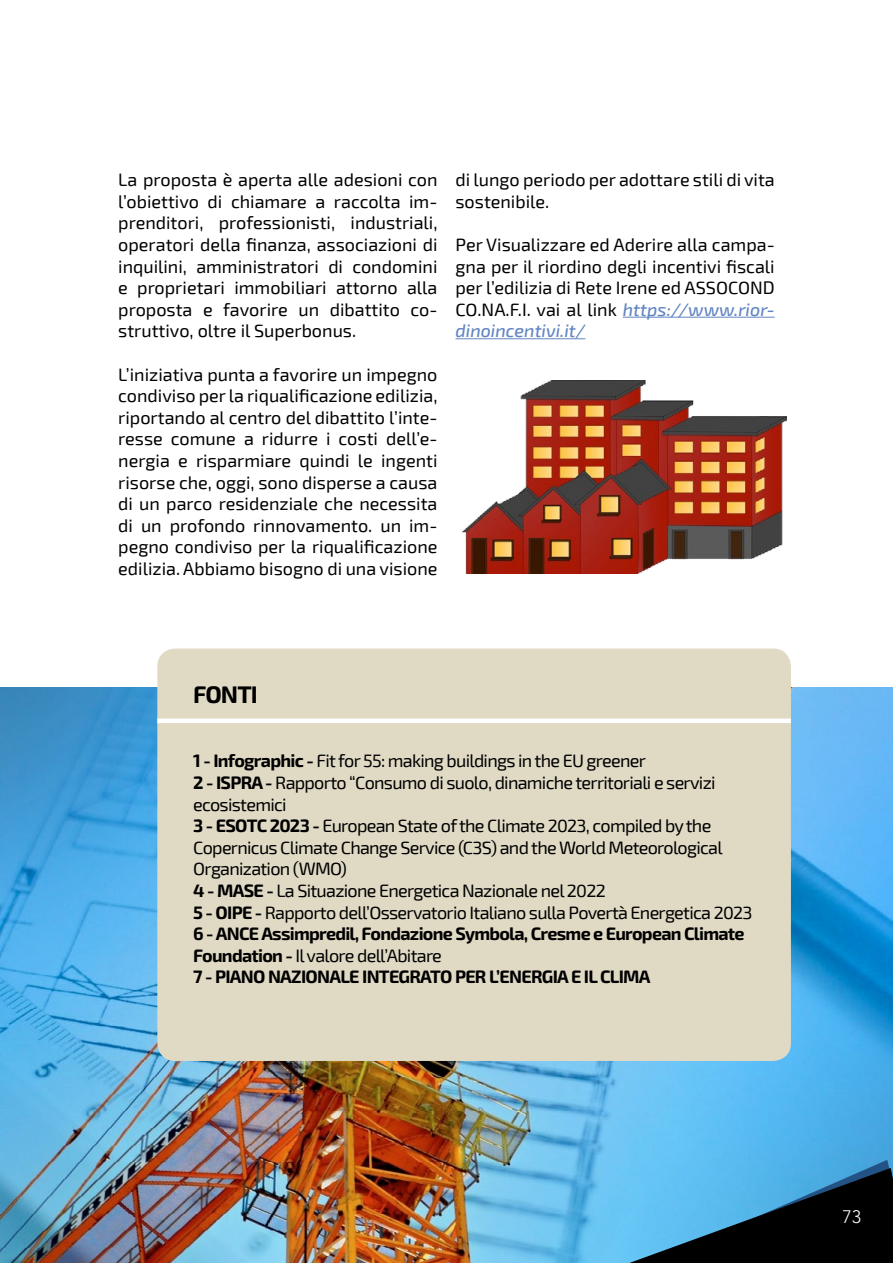
<style>
.page{position:relative;width:893px;height:1263px;background:#fff}
.page>*{position:absolute;margin:0;border:0;box-sizing:border-box;transform-origin:0 0}
.t1{font:700 24px "Exo 2";letter-spacing:-.04em;color:#000}
.t2{font:18px/21.6px "Exo 2";letter-spacing:-.04em;color:#000;text-align:justify}
.t3{font:18px/21.6px "Exo 2";color:#000}
.t4{font:300 18px "Avenir LT Std";color:#fff}
.s1{font-weight:500;font-style:italic;color:#6285c2}
.s2{font-weight:700}
</style>
<div class="page">
<img style="left:0;top:688px;width:893px;height:575px">
<svg style="left:629px;top:1160px;width:264px;height:103px;background:#30637f"></svg>
<hr style="left:623px;top:317px;width:152px;height:1px;background:#6285c2">
<hr style="left:455px;top:338px;width:130px;height:1px;background:#6285c2">
<div style="left:157px;top:648px;width:634px;height:413px;background:#e0dac5;border-radius:18px"></div>
<div style="left:157px;top:718px;width:634px;height:5px;background:#fff"></div>
<img style="left:462px;top:380px;width:325px;height:194px">
<p class="t2" style="left:118px;top:168px;width:321px">La proposta è aperta alle adesioni con l’obiettivo di chiamare a raccolta im&shy;prenditori, professionisti, industriali, operatori della finanza, associazioni di inquilini, amministratori di condomini e proprietari immobiliari attorno alla proposta e favorire un dibattito co&shy;struttivo, oltre il Superbonus.</p>
<p class="t2" style="left:118px;top:363px;width:321px">L’iniziativa punta a favorire un impegno condiviso per la riqualificazione edilizia, riportando al centro del dibattito l’inte&shy;resse comune a ridurre i costi dell’e&shy;nergia e risparmiare quindi le ingenti risorse che, oggi, sono disperse a causa di un parco residenziale che necessita di un profondo rinnovamento. un im&shy;pegno condiviso per la riqualificazione edilizia. Abbiamo bisogno di una visione</p>
<p class="t3" style="left:455px;top:168px;width:321px">di lungo periodo per adottare stili di vita sostenibile.</p>
<p class="t2" style="left:455px;top:233px;width:321px">Per Visualizzare ed Aderire alla campa&shy;gna per il riordino degli incentivi fiscali per l’edilizia di Rete Irene ed ASSOCOND CO.NA.F.I. vai al link <span class="s1">https://www.rior&shy;dinoincentivi.it/</span></p>
<h1 class="t1" style="left:193px;top:680px;width:66px">FONTI</h1>
<p class="t2" style="left:193px;top:749px;width:561px;text-align:left"><span class="s2">1 - Infographic -</span> Fit for 55: making buildings in the EU greener<br><span class="s2">2 - ISPRA -</span> Rapporto “Consumo di suolo, dinamiche territoriali e servizi ecosistemici<br><span class="s2">3 - ESOTC 2023 -</span> European State of the Climate 2023, compiled by the Copernicus Climate Change Service (C3S) and the World Meteorological Organization (WMO)<br><span class="s2">4 - MASE -</span> La Situazione Energetica Nazionale nel 2022<br><span class="s2">5 - OIPE -</span> Rapporto dell’Osservatorio Italiano sulla Povertà Energetica 2023<br><span class="s2">6 - ANCE Assimpredil, Fondazione Symbola, Cresme e European Climate Foundation -</span> Il valore dell’Abitare<br><span class="s2">7 - PIANO NAZIONALE INTEGRATO PER L’ENERGIA E IL CLIMA</span></p>
<p class="t4" style="left:842px;top:1206px;width:20px">73</p>
</div>
